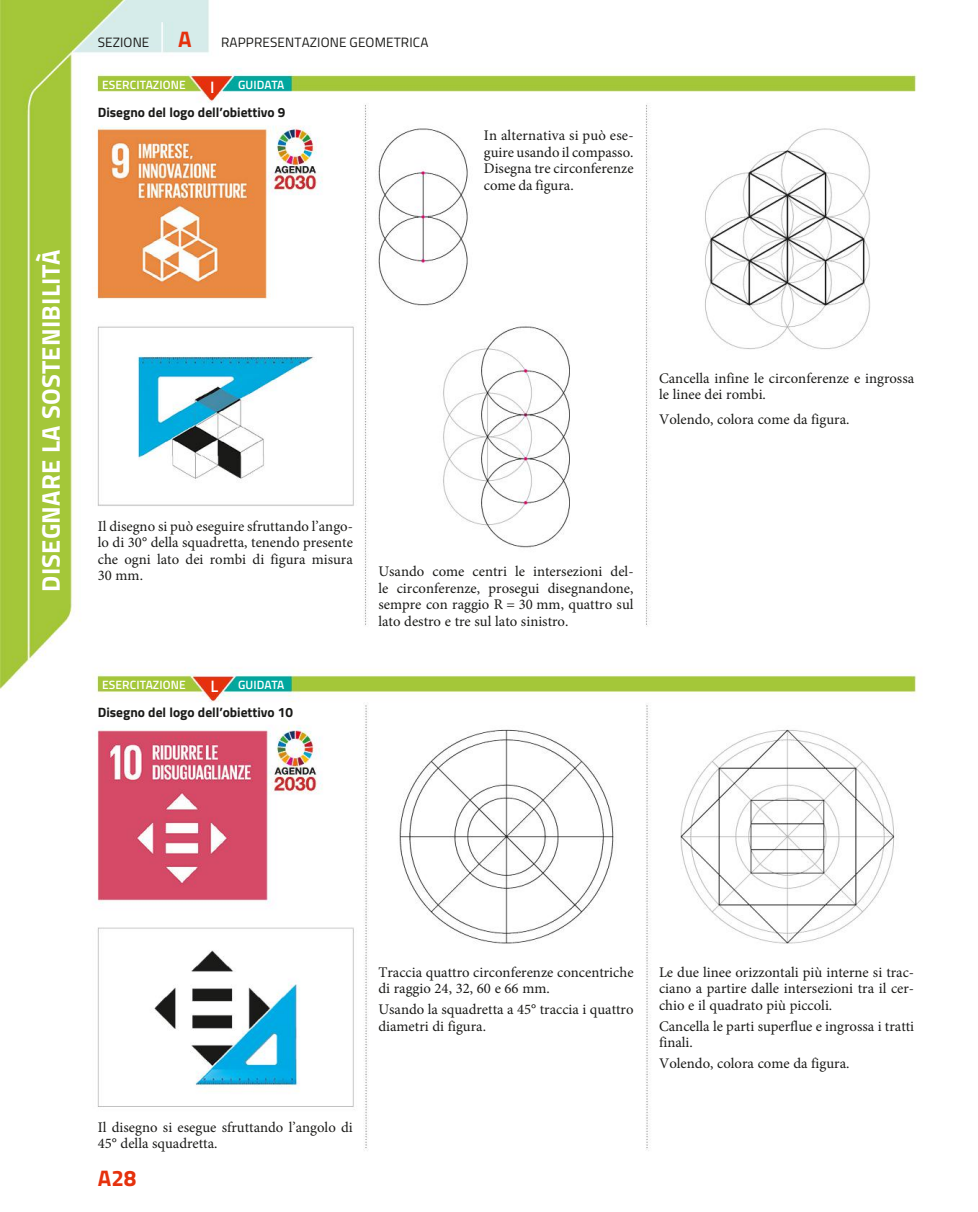
<style>
.page{position:relative;width:978px;height:1212px;background:#fff}
.page>*{position:absolute;margin:0;border:0;box-sizing:border-box;transform-origin:0 0}
.t1{font:700 25.5px "Titillium";letter-spacing:.01em;color:#fff}
.t2{font:700 22.5px "Titillium";color:#e5310d}
.t3{font:600 16.5px "Titillium";color:#fff}
.t4{font:14.7px/16.5px "Minion Pro";color:#1a1a18}
.t5{font:700 13.5px "Titillium";color:#1a1a18}
.t6{font:13.5px "Titillium";letter-spacing:.01em;color:#1a1a18}
.t7{font:600 12px "Titillium";letter-spacing:.01em;color:#fff}
</style>
<div class="page">
<img style="left:0;top:0;width:917px;height:1151px">
<h1 class="t1" style="left:43px;top:592px;width:344px;rotate:-90deg">DISEGNARE LA SOSTENIBILITÀ</h1>
<p class="t6" style="left:98px;top:37px;width:53px">SEZIONE</p>
<h2 class="t2" style="left:178px;top:31px;width:15px">A</h2>
<p class="t6" style="left:221px;top:37px;width:209px">RAPPRESENTAZIONE GEOMETRICA</p>
<p class="t7" style="left:102px;top:78px;width:85px">ESERCITAZIONE</p>
<p class="t7" style="left:238px;top:78px;width:48px">GUIDATA</p>
<p class="t5" style="left:98px;top:108px;width:189px">Disegno del logo dell’obiettivo 9</p>
<p class="t3" style="left:210px;top:77px;width:6px">I</p>
<p class="t4" style="left:484px;top:129px;width:151px;text-align:justify">In alternativa si può ese&shy;guire usando il compasso.<br>Disegna tre circonferenze come da figura.</p>
<p class="t4" style="left:659px;top:371px;width:257px">Cancella infine le circonferenze e ingrossa le linee dei rombi.</p>
<p class="t4" style="left:659px;top:413px;width:192px">Volendo, colora come da figura.</p>
<p class="t4" style="left:98px;top:519px;width:257px;text-align:justify">Il disegno si può eseguire sfruttando l’ango&shy;lo di 30° della squadretta, tenendo presente che ogni lato dei rombi di figura misura 30 mm.</p>
<p class="t7" style="left:102px;top:677px;width:85px">ESERCITAZIONE</p>
<p class="t7" style="left:238px;top:677px;width:48px">GUIDATA</p>
<p class="t5" style="left:98px;top:708px;width:197px">Disegno del logo dell’obiettivo 10</p>
<p class="t3" style="left:210px;top:677px;width:9px">L</p>
<p class="t4" style="left:378px;top:564px;width:257px;text-align:justify">Usando come centri le intersezioni del&shy;le circonferenze, prosegui disegnandone, sempre con raggio R = 30 mm, quattro sul lato destro e tre sul lato sinistro.</p>
<p class="t4" style="left:98px;top:1120px;width:257px">Il disegno si esegue sfruttando l’angolo di<br>45° della squadretta.</p>
<h2 class="t2" style="left:98px;top:1171px;width:40px">A28</h2>
<p class="t4" style="left:378px;top:965px;width:257px">Traccia quattro circonferenze concentriche di raggio 24, 32, 60 e 66 mm.</p>
<p class="t4" style="left:378px;top:1002px;width:257px">Usando la squadretta a 45° traccia i quattro diametri di figura.</p>
<p class="t4" style="left:659px;top:965px;width:257px;text-align:justify">Le due linee orizzontali più interne si trac&shy;ciano a partire dalle intersezioni tra il cer&shy;chio e il quadrato più piccoli.</p>
<p class="t4" style="left:659px;top:1019px;width:257px">Cancella le parti superflue e ingrossa i tratti finali.</p>
<p class="t4" style="left:659px;top:1056px;width:192px">Volendo, colora come da figura.</p>
</div>
